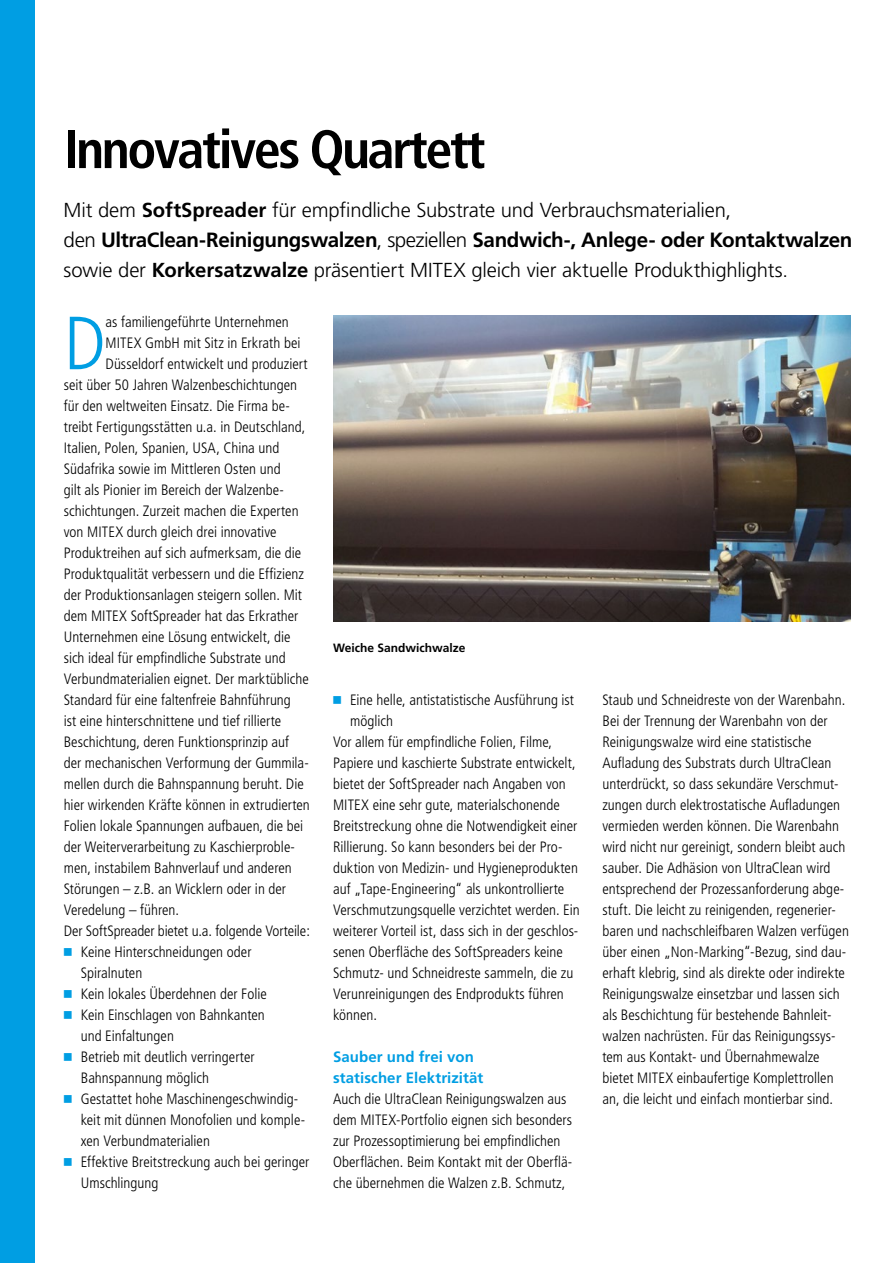
<style>
.page{position:relative;width:893px;height:1263px;background:#fff}
.page>*{position:absolute;margin:0;border:0;box-sizing:border-box;transform-origin:0 0}
.t1{font:300 condensed 75.15px "Frutiger";color:#009ee3}
.t2{font:700 condensed 54px "Frutiger";letter-spacing:-.045em;color:#000}
.t3{font:700 20.7px "Frutiger";letter-spacing:-.02em;color:#000}
.t4{font:300 20.25px "Frutiger";letter-spacing:-.01em;color:#000}
.t5{font:300 condensed 15px/21px "Frutiger";color:#000}
.t6{font:700 15px/21px "Frutiger";letter-spacing:.005em;color:#009ee3}
.t7{font:700 12px "Frutiger";color:#000}
.s1{font-weight:700}
.s2{font-weight:300}
</style>
<div class="page">
<div style="left:0;top:0;width:34px;height:1263px;background:#009ee3"></div>
<img style="left:333px;top:315px;width:517px;height:306px">
<h2 class="t2" style="left:64px;top:128px;width:423px">Innovatives Quartett</h2>
<h3 class="t4" style="left:64px;top:202px;width:669px">Mit dem <span class="s1">SoftSpreader</span> für empfindliche Substrate und Verbrauchsmaterialien,</h3>
<h3 class="t3" style="left:64px;top:231px;width:790px"><span class="s2">den</span> UltraClean-Reinigungswalzen<span class="s2">, speziellen</span> Sandwich-, Anlege- oder Kontakt walzen</h3>
<h3 class="t4" style="left:64px;top:262px;width:726px">sowie der <span class="s1">Korkersatzwalze</span> präsentiert MITEX gleich vier aktuelle Produkthighlights.</h3>
<h1 class="t1" style="left:64px;top:312px;width:43px">D</h1>
<p class="t5" style="left:106px;top:313px;width:185px">as familiengeführte Unternehmen</p>
<p class="t5" style="left:106px;top:334px;width:196px">MITEX GmbH mit Sitz in Erkrath bei</p>
<p class="t5" style="left:106px;top:355px;width:204px">Düsseldorf entwickelt und produziert</p>
<p class="t5" style="left:64px;top:376px;width:235px">seit über 50 Jahren Walzenbeschichtungen</p>
<p class="t5" style="left:64px;top:397px;width:228px">für den weltweiten Einsatz. Die Firma be-</p>
<p class="t5" style="left:64px;top:418px;width:243px">treibt Fertigungsstätten u.a. in Deutschland,</p>
<p class="t5" style="left:64px;top:439px;width:217px">Italien, Polen, Spanien, USA, China und</p>
<p class="t5" style="left:64px;top:460px;width:218px">Südafrika sowie im Mittleren Osten und</p>
<p class="t5" style="left:64px;top:481px;width:222px">gilt als Pionier im Bereich der Walzenbe-</p>
<p class="t5" style="left:64px;top:502px;width:236px">schichtungen. Zurzeit machen die Experten</p>
<p class="t5" style="left:64px;top:523px;width:214px">von MITEX durch gleich drei innovative</p>
<p class="t5" style="left:64px;top:544px;width:239px">Produktreihen auf sich aufmerksam, die die</p>
<p class="t5" style="left:64px;top:565px;width:242px">Produktqualität verbessern und die Effizienz</p>
<p class="t5" style="left:64px;top:586px;width:240px">der Produktionsanlagen steigern sollen. Mit</p>
<p class="t5" style="left:64px;top:607px;width:236px">dem MITEX SoftSpreader hat das Erkrather</p>
<p class="t5" style="left:64px;top:628px;width:228px">Unternehmen eine Lösung entwickelt, die</p>
<p class="t5" style="left:64px;top:649px;width:223px">sich ideal für empfindliche Substrate und</p>
<p class="t5" style="left:64px;top:670px;width:247px">Verbundmaterialien eignet. Der marktübliche</p>
<p class="t5" style="left:64px;top:691px;width:229px">Standard für eine faltenfreie Bahnführung</p>
<p class="t5" style="left:64px;top:712px;width:219px">ist eine hinterschnittene und tief rillierte</p>
<p class="t5" style="left:64px;top:733px;width:227px">Beschichtung, deren Funktionsprinzip auf</p>
<p class="t5" style="left:64px;top:754px;width:247px">der mechanischen Verformung der Gummila-</p>
<p class="t5" style="left:64px;top:775px;width:242px">mellen durch die Bahnspannung beruht. Die</p>
<p class="t5" style="left:64px;top:796px;width:248px">hier wirkenden Kräfte können in extrudierten</p>
<p class="t5" style="left:64px;top:817px;width:241px">Folien lokale Spannungen aufbauen, die bei</p>
<p class="t5" style="left:64px;top:838px;width:233px">der Weiterverarbeitung zu Kaschierproble-</p>
<p class="t5" style="left:64px;top:859px;width:230px">men, instabilem Bahnverlauf und anderen</p>
<p class="t5" style="left:64px;top:880px;width:224px">Störungen – z.B. an Wicklern oder in der</p>
<p class="t5" style="left:64px;top:901px;width:117px">Veredelung – führen.</p>
<p class="t5" style="left:64px;top:922px;width:248px">Der SoftSpreader bietet u.a. folgende Vorteile:</p>
<p class="t5" style="left:81px;top:943px;width:172px">Keine Hinterschneidungen oder</p>
<p class="t5" style="left:81px;top:964px;width:63px">Spiralnuten</p>
<p class="t5" style="left:81px;top:985px;width:188px">Kein lokales Überdehnen der Folie</p>
<p class="t5" style="left:81px;top:1006px;width:186px">Kein Einschlagen von Bahnkanten</p>
<p class="t5" style="left:81px;top:1027px;width:95px">und Einfaltungen</p>
<p class="t5" style="left:81px;top:1048px;width:175px">Betrieb mit deutlich verringerter</p>
<p class="t5" style="left:81px;top:1069px;width:130px">Bahnspannung möglich</p>
<p class="t5" style="left:81px;top:1090px;width:219px">Gestattet hohe Maschinengeschwindig-</p>
<p class="t5" style="left:81px;top:1111px;width:226px">keit mit dünnen Monofolien und komple-</p>
<p class="t5" style="left:81px;top:1132px;width:131px">xen Verbundmaterialien</p>
<p class="t5" style="left:81px;top:1153px;width:230px">Effektive Breitstreckung auch bei geringer</p>
<p class="t5" style="left:81px;top:1174px;width:79px">Umschlingung</p>
<p class="t7" style="left:333px;top:642px;width:134px">Weiche Sandwichwalze</p>
<p class="t5" style="left:350px;top:691px;width:225px">Eine helle, antistatistische Ausführung ist</p>
<p class="t5" style="left:350px;top:712px;width:44px">möglich</p>
<p class="t5" style="left:333px;top:733px;width:221px">Vor allem für empfindliche Folien, Filme,</p>
<p class="t5" style="left:333px;top:754px;width:244px">Papiere und kaschierte Substrate entwickelt,</p>
<p class="t5" style="left:333px;top:775px;width:234px">bietet der SoftSpreader nach Angaben von</p>
<p class="t5" style="left:333px;top:796px;width:228px">MITEX eine sehr gute, materialschonende</p>
<p class="t5" style="left:333px;top:817px;width:246px">Breitstreckung ohne die Notwendigkeit einer</p>
<p class="t5" style="left:333px;top:838px;width:231px">Rillierung. So kann besonders bei der Pro-</p>
<p class="t5" style="left:333px;top:859px;width:246px">duktion von Medizin- und Hygieneprodukten</p>
<p class="t5" style="left:333px;top:880px;width:233px">auf „Tape-Engineering“ als unkontrollierte</p>
<p class="t5" style="left:333px;top:901px;width:248px">Verschmutzungsquelle verzichtet werden. Ein</p>
<p class="t5" style="left:333px;top:922px;width:247px">weiterer Vorteil ist, dass sich in der geschlos-</p>
<p class="t5" style="left:333px;top:943px;width:231px">senen Oberfläche des SoftSpreaders keine</p>
<p class="t5" style="left:333px;top:964px;width:242px">Schmutz- und Schneidreste sammeln, die zu</p>
<p class="t5" style="left:333px;top:985px;width:232px">Verunreinigungen des Endprodukts führen</p>
<p class="t5" style="left:333px;top:1006px;width:45px">können.</p>
<p class="t6" style="left:333px;top:1048px;width:152px">Sauber und frei von statischer Elektrizität</p>
<p class="t5" style="left:333px;top:1090px;width:241px">Auch die UltraClean Reinigungswalzen aus dem MITEX-Portfolio eignen sich beson ders zur Prozessoptimierung bei empfindlichen Oberflächen. Beim Kontakt mit der Oberflä&shy;che übernehmen die Walzen z.B. Schmutz,</p>
<p class="t5" style="left:602px;top:691px;width:248px">Staub und Schneidreste von der Warenbahn.<br>Bei der Trennung der Warenbahn von der Reinigungswalze wird eine statistische Aufladung des Substrats durch UltraClean unterdrückt, so dass sekundäre Verschmut&shy;zungen durch elektrostatische Aufladungen vermieden werden können. Die Warenbahn wird nicht nur gereinigt, sondern bleibt auch sauber. Die Adhäsion von UltraClean wird entsprechend der Prozessanforderung abge&shy;stuft. Die leicht zu reinigenden, regenerier&shy;baren und nachschleifbaren Walzen verfügen über einen „Non-Marking“-Bezug, sind dau&shy;erhaft klebrig, sind als direkte oder indirekte Reinigungswalze einsetzbar und lassen sich als Beschichtung für bestehende Bahnleit&shy;walzen nachrüsten. Für das Reinigungssys&shy;tem aus Kontakt- und Übernahmewalze bietet MITEX einbaufertige Komplettrollen an, die leicht und einfach montierbar sind.</p>
</div>
